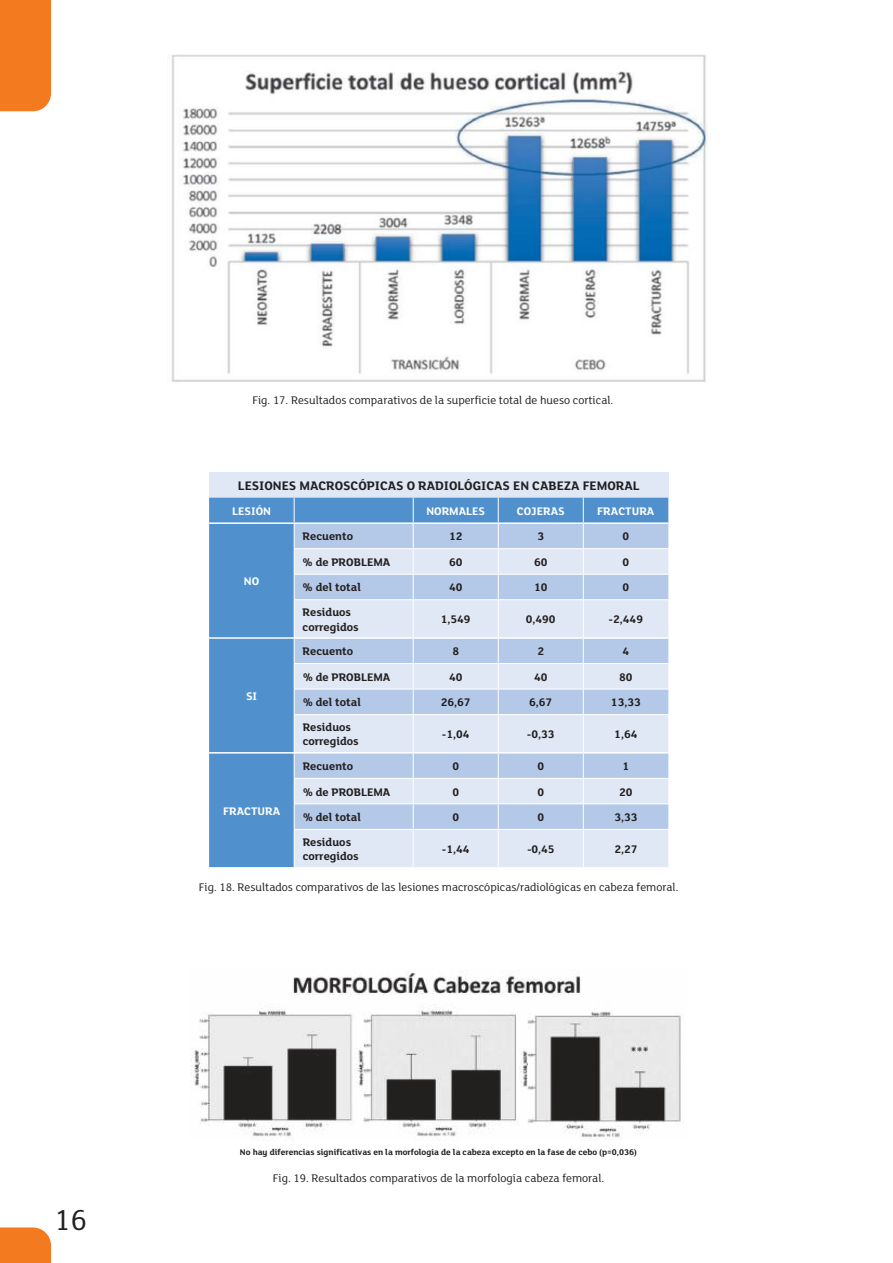
<style>
.page{position:relative;width:893px;height:1263px;background:#fff}
.page>*{position:absolute;margin:0;border:0;box-sizing:border-box;transform-origin:0 0}
.t1{font:31.5px "FS Lola Regular";color:#221f1f}
.t2{font:13.5px "FS Lola Bold Regular";color:#221f1f}
.t3{font:12px/14.4px "FS Lola Bold Regular";color:#221f1f}
.t4{font:12px "FS Lola Regular";color:#221f1f}
.t5{font:12px "FS Lola Bold Regular";color:#fff}
.t6{font:9px "FS Lola Bold Regular";color:#221f1f}
</style>
<div class="page">
<div style="left:0;top:0;width:51px;height:111px;background:#f47a1f"></div>
<div style="left:0;top:1227px;width:51px;height:36px;background:#f47a1f"></div>
<img style="left:171px;top:54px;width:537px;height:328px">
<div style="left:209px;top:472px;width:459px;height:26px;background:#e0e7f5"></div>
<div style="left:209px;top:498px;width:459px;height:369px;background:#4f90cd"></div>
<div style="left:295px;top:524px;width:373px;height:24px;background:#b4c9e8"></div>
<svg style="left:295px;top:549px;width:373px;height:318px;background:#cedbef"></svg>
<hr style="left:294px;top:548px;width:119px;height:1px;background:#fff">
<hr style="left:413px;top:548px;width:85px;height:1px;background:#fff">
<hr style="left:498px;top:548px;width:85px;height:1px;background:#fff">
<hr style="left:583px;top:548px;width:85px;height:1px;background:#fff">
<hr style="left:294px;top:663px;width:119px;height:1px;background:#fff">
<hr style="left:413px;top:663px;width:85px;height:1px;background:#fff">
<hr style="left:498px;top:663px;width:85px;height:1px;background:#fff">
<hr style="left:583px;top:663px;width:85px;height:1px;background:#fff">
<hr style="left:294px;top:778px;width:119px;height:1px;background:#fff">
<hr style="left:413px;top:778px;width:85px;height:1px;background:#fff">
<hr style="left:498px;top:778px;width:85px;height:1px;background:#fff">
<hr style="left:583px;top:778px;width:85px;height:1px;background:#fff">
<hr style="left:294px;top:600px;width:1px;height:37px;background:#fff">
<hr style="left:413px;top:600px;width:1px;height:37px;background:#fff">
<hr style="left:498px;top:600px;width:1px;height:37px;background:#fff">
<hr style="left:583px;top:600px;width:1px;height:37px;background:#fff">
<svg style="left:294px;top:639px;width:1px;height:75px"></svg>
<svg style="left:413px;top:639px;width:1px;height:75px"></svg>
<svg style="left:498px;top:639px;width:1px;height:75px"></svg>
<svg style="left:583px;top:639px;width:1px;height:75px"></svg>
<hr style="left:294px;top:715px;width:1px;height:37px;background:#fff">
<hr style="left:413px;top:715px;width:1px;height:37px;background:#fff">
<hr style="left:498px;top:715px;width:1px;height:37px;background:#fff">
<hr style="left:583px;top:715px;width:1px;height:37px;background:#fff">
<svg style="left:294px;top:753px;width:1px;height:76px"></svg>
<svg style="left:413px;top:753px;width:1px;height:76px"></svg>
<svg style="left:498px;top:753px;width:1px;height:76px"></svg>
<svg style="left:583px;top:753px;width:1px;height:76px"></svg>
<hr style="left:294px;top:830px;width:1px;height:37px;background:#fff">
<hr style="left:413px;top:830px;width:1px;height:37px;background:#fff">
<hr style="left:498px;top:830px;width:1px;height:37px;background:#fff">
<hr style="left:583px;top:830px;width:1px;height:37px;background:#fff">
<hr style="left:294px;top:574px;width:119px;height:1px;background:#fff">
<hr style="left:413px;top:574px;width:85px;height:1px;background:#fff">
<hr style="left:498px;top:574px;width:85px;height:1px;background:#fff">
<hr style="left:583px;top:574px;width:85px;height:1px;background:#fff">
<hr style="left:294px;top:689px;width:119px;height:1px;background:#fff">
<hr style="left:413px;top:689px;width:85px;height:1px;background:#fff">
<hr style="left:498px;top:689px;width:85px;height:1px;background:#fff">
<hr style="left:583px;top:689px;width:85px;height:1px;background:#fff">
<hr style="left:294px;top:803px;width:119px;height:1px;background:#fff">
<hr style="left:413px;top:803px;width:85px;height:1px;background:#fff">
<hr style="left:498px;top:803px;width:85px;height:1px;background:#fff">
<hr style="left:583px;top:803px;width:85px;height:1px;background:#fff">
<hr style="left:294px;top:599px;width:119px;height:1px;background:#fff">
<hr style="left:413px;top:599px;width:85px;height:1px;background:#fff">
<hr style="left:498px;top:599px;width:85px;height:1px;background:#fff">
<hr style="left:583px;top:599px;width:85px;height:1px;background:#fff">
<hr style="left:294px;top:714px;width:119px;height:1px;background:#fff">
<hr style="left:413px;top:714px;width:85px;height:1px;background:#fff">
<hr style="left:498px;top:714px;width:85px;height:1px;background:#fff">
<hr style="left:583px;top:714px;width:85px;height:1px;background:#fff">
<hr style="left:294px;top:829px;width:119px;height:1px;background:#fff">
<hr style="left:413px;top:829px;width:85px;height:1px;background:#fff">
<hr style="left:498px;top:829px;width:85px;height:1px;background:#fff">
<hr style="left:583px;top:829px;width:85px;height:1px;background:#fff">
<hr style="left:209px;top:522px;width:85px;height:2px;background:#fff">
<hr style="left:294px;top:522px;width:119px;height:2px;background:#fff">
<hr style="left:413px;top:522px;width:85px;height:2px;background:#fff">
<hr style="left:498px;top:522px;width:85px;height:2px;background:#fff">
<hr style="left:583px;top:522px;width:85px;height:2px;background:#fff">
<hr style="left:209px;top:637px;width:85px;height:2px;background:#fff">
<hr style="left:294px;top:637px;width:119px;height:2px;background:#fff">
<hr style="left:413px;top:637px;width:85px;height:2px;background:#fff">
<hr style="left:498px;top:637px;width:85px;height:2px;background:#fff">
<hr style="left:583px;top:637px;width:85px;height:2px;background:#fff">
<hr style="left:209px;top:752px;width:85px;height:1px;background:#fff">
<hr style="left:294px;top:752px;width:119px;height:1px;background:#fff">
<hr style="left:413px;top:752px;width:85px;height:1px;background:#fff">
<hr style="left:498px;top:752px;width:85px;height:1px;background:#fff">
<hr style="left:583px;top:752px;width:85px;height:1px;background:#fff">
<svg style="left:294px;top:498px;width:1px;height:101px"></svg>
<svg style="left:413px;top:498px;width:1px;height:101px"></svg>
<svg style="left:498px;top:498px;width:1px;height:101px"></svg>
<svg style="left:583px;top:498px;width:1px;height:101px"></svg>
<img style="left:190px;top:971px;width:491px;height:168px">
<h1 class="t1" style="left:54px;top:1204px;width:35px">16</h1>
<p class="t4" style="left:252px;top:394px;width:362px">Fig. 17. Resultados comparativos de la superficie total de hueso cortical.</p>
<p class="t2" style="left:238px;top:479px;width:403px">LESIONES MACROSCÓPICAS O RADIOLÓGICAS EN CABEZA FEMORAL</p>
<p class="t5" style="left:232px;top:505px;width:40px">LESIÓN</p>
<p class="t5" style="left:426px;top:505px;width:60px">NORMALES</p>
<p class="t5" style="left:517px;top:505px;width:49px">COJERAS</p>
<p class="t5" style="left:597px;top:505px;width:59px">FRACTURA</p>
<p class="t5" style="left:244px;top:575px;width:17px">NO</p>
<p class="t5" style="left:246px;top:690px;width:13px">SI</p>
<p class="t3" style="left:303px;top:529px;width:52px">Recuento</p>
<p class="t3" style="left:449px;top:529px;width:15px">12</p>
<p class="t3" style="left:537px;top:529px;width:8px">3</p>
<p class="t3" style="left:622px;top:529px;width:8px">0</p>
<p class="t3" style="left:303px;top:555px;width:89px">% de PROBLEMA</p>
<p class="t3" style="left:449px;top:555px;width:15px">60</p>
<p class="t3" style="left:534px;top:555px;width:15px">60</p>
<p class="t3" style="left:622px;top:555px;width:8px">0</p>
<p class="t3" style="left:303px;top:580px;width:60px">% del total</p>
<p class="t3" style="left:449px;top:580px;width:15px">40</p>
<p class="t3" style="left:534px;top:580px;width:15px">10</p>
<p class="t3" style="left:622px;top:580px;width:8px">0</p>
<p class="t3" style="left:303px;top:605px;width:58px">Residuos corregidos</p>
<p class="t3" style="left:441px;top:612px;width:31px">1,549</p>
<p class="t3" style="left:526px;top:612px;width:31px">0,490</p>
<p class="t3" style="left:609px;top:612px;width:36px">-2,449</p>
<p class="t3" style="left:303px;top:644px;width:52px">Recuento</p>
<p class="t3" style="left:452px;top:644px;width:8px">8</p>
<p class="t3" style="left:537px;top:644px;width:8px">2</p>
<p class="t3" style="left:622px;top:644px;width:8px">4</p>
<p class="t3" style="left:303px;top:670px;width:89px">% de PROBLEMA</p>
<p class="t3" style="left:449px;top:670px;width:15px">40</p>
<p class="t3" style="left:534px;top:670px;width:15px">40</p>
<p class="t3" style="left:619px;top:670px;width:15px">80</p>
<p class="t3" style="left:303px;top:695px;width:60px">% del total</p>
<p class="t3" style="left:441px;top:695px;width:31px">26,67</p>
<p class="t3" style="left:529px;top:695px;width:25px">6,67</p>
<p class="t3" style="left:611px;top:695px;width:31px">13,33</p>
<p class="t3" style="left:303px;top:720px;width:58px">Residuos corregidos</p>
<p class="t3" style="left:442px;top:727px;width:29px">-1,04</p>
<p class="t3" style="left:527px;top:727px;width:29px">-0,33</p>
<p class="t3" style="left:614px;top:727px;width:25px">1,64</p>
<p class="t3" style="left:303px;top:759px;width:52px">Recuento</p>
<p class="t3" style="left:452px;top:759px;width:8px">0</p>
<p class="t3" style="left:537px;top:759px;width:8px">0</p>
<p class="t3" style="left:622px;top:759px;width:8px">1</p>
<p class="t3" style="left:303px;top:785px;width:89px">% de PROBLEMA</p>
<p class="t3" style="left:452px;top:785px;width:8px">0</p>
<p class="t3" style="left:537px;top:785px;width:8px">0</p>
<p class="t3" style="left:619px;top:785px;width:15px">20</p>
<p class="t3" style="left:303px;top:810px;width:60px">% del total</p>
<p class="t3" style="left:452px;top:810px;width:8px">0</p>
<p class="t3" style="left:537px;top:810px;width:8px">0</p>
<p class="t3" style="left:614px;top:810px;width:25px">3,33</p>
<p class="t3" style="left:303px;top:835px;width:58px">Residuos corregidos</p>
<p class="t3" style="left:442px;top:842px;width:29px">-1,44</p>
<p class="t3" style="left:527px;top:842px;width:29px">-0,45</p>
<p class="t3" style="left:614px;top:842px;width:25px">2,27</p>
<p class="t4" style="left:199px;top:881px;width:481px">Fig. 18. Resultados comparativos de las lesiones macroscópicas/radiológicas en cabeza femoral.</p>
<p class="t5" style="left:223px;top:805px;width:59px">FRACTURA</p>
<p class="t6" style="left:240px;top:1148px;width:399px">No hay diferencias significativas en la morfología de la cabeza excepto en la fase de cebo (p=0,036)</p>
<p class="t4" style="left:273px;top:1172px;width:333px">Fig. 19. Resultados comparativos de la morfología cabeza femoral.</p>
</div>
